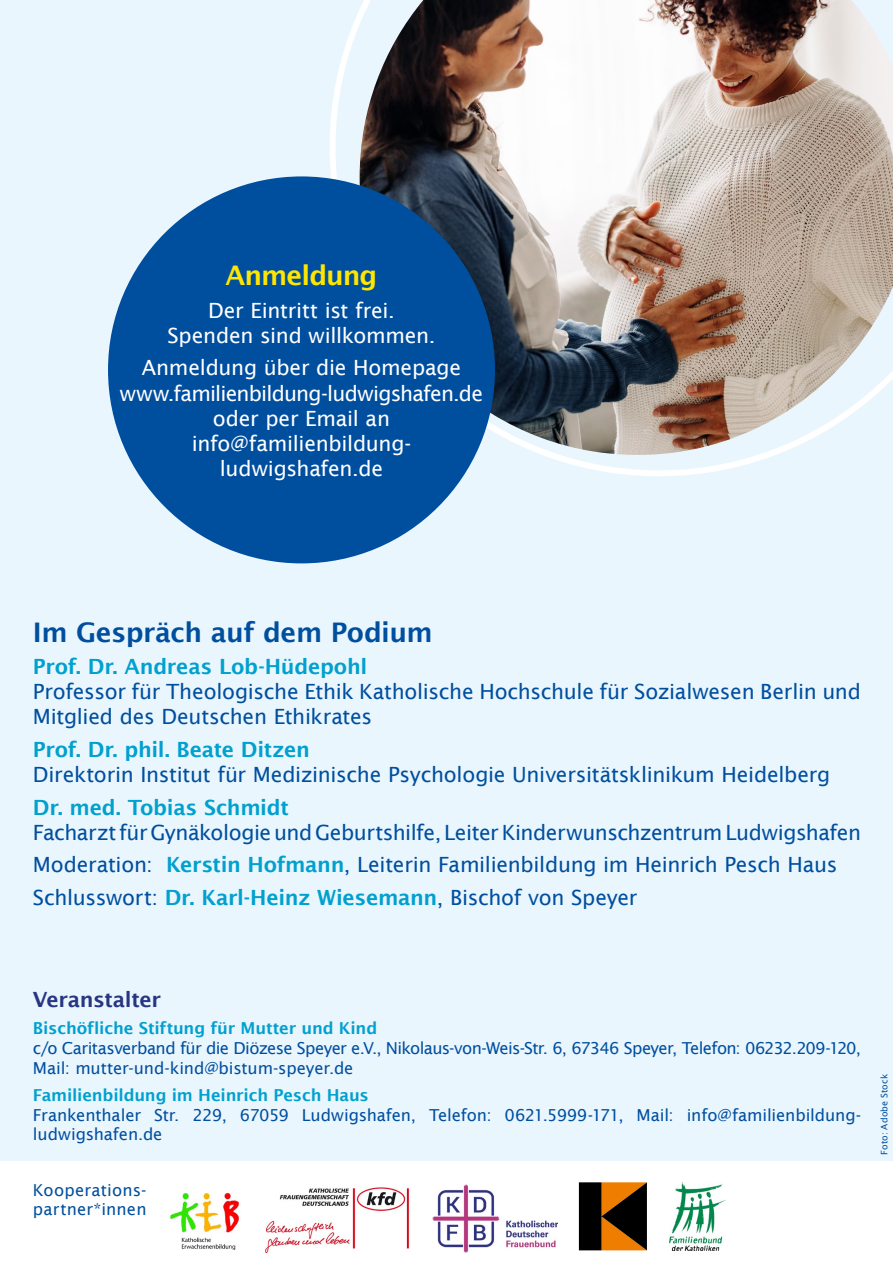
<style>
.page{position:relative;width:893px;height:1263px;background:#fff}
.page>*{position:absolute;margin:0;border:0;box-sizing:border-box;transform-origin:0 0}
.t1{font:600 27px "Lucida Sans";letter-spacing:-.02em;color:#004f9f}
.t2{font:600 27px "Lucida Sans";letter-spacing:-.03em;color:#ffe600}
.t3{font:21px/32.4px "Lucida Sans";letter-spacing:-.015em;color:#004f9f}
.t4{font:21px/25.2px "Lucida Sans";letter-spacing:-.015em;color:#fff;text-align:center}
.t5{font:600 21px "Lucida Sans";letter-spacing:-.015em;color:#00a0cf}
.t6{font:600 21px "Lucida Sans";letter-spacing:-.015em;color:#283583}
.t7{font:16.5px/19.8px "Lucida Sans";letter-spacing:-.035em;color:#004f9f}
.t8{font:16.5px/19.8px "Lucida Sans";letter-spacing:-.015em;color:#004f9f}
.t9{font:600 16.5px "Lucida Sans";letter-spacing:-.01em;color:#00a0cf}
.t10{font:16.5px/19.8px "Lucida Sans";letter-spacing:.01em;color:#004f9f}
.t11{font:9px "Lucida Sans";letter-spacing:.02em;color:#004f9f}
.s1{font-weight:600;color:#00a0cf}
</style>
<div class="page">
<img style="left:265px;top:1187px;width:145px;height:65px">
<div style="left:0;top:0;width:893px;height:1161px;background:#eaf6fe"></div>
<svg style="left:330px;top:10px;width:444px;height:466px"></svg>
<img style="left:170px;top:1192px;width:69px;height:57px">
<img style="left:432px;top:1185px;width:125px;height:67px">
<svg style="left:579px;top:1182px;width:68px;height:68px;background:#502b03"></svg>
<img style="left:360px;top:0;width:533px;height:455px">
<div style="left:108px;top:176px;width:387px;height:387px;background:#004f9f;border-radius:50%"></div>
<img style="left:670px;top:1182px;width:56px;height:68px">
<p class="t2" style="left:226px;top:260px;width:153px">Anmeldung</p>
<p class="t4" style="left:168px;top:298px;width:269px">Der Eintritt ist frei.<br>Spenden sind willkommen.</p>
<p class="t4" style="left:120px;top:355px;width:365px">Anmeldung über die Homepage www.familienbildung-ludwigshafen.de oder per Email an info@familienbildung&shy;ludwigshafen.de</p>
<p class="t1" style="left:33px;top:617px;width:401px">Im Gespräch auf dem Podium</p>
<p class="t5" style="left:33px;top:655px;width:336px">Prof. Dr. Andreas Lob-Hüdepohl</p>
<p class="t3" style="left:33px;top:679px;width:830px;line-height:25.2px">Professor für Theologische Ethik Katholische Hochschule für Sozialwesen Berlin und<br>Mitglied des Deutschen Ethikrates</p>
<p class="t5" style="left:33px;top:737px;width:278px">Prof. Dr. phil. Beate Ditzen</p>
<p class="t3" style="left:33px;top:758px;width:799px">Direktorin Institut für Medizinische Psychologie Universitätsklinikum Heidelberg</p>
<p class="t5" style="left:33px;top:795px;width:257px">Dr. med. Tobias Schmidt</p>
<p class="t3" style="left:33px;top:816px;width:830px">Facharzt für Gynäkologie und Geburtshilfe, Leiter Kinderwunschzentrum Ludwigshafen<br>Moderation: <span class="s1">Kerstin Hofmann</span>, Leiterin Familienbildung im Heinrich Pesch Haus<br>Schlusswort: <span class="s1">Dr. Karl-Heinz Wiesemann</span>, Bischof von Speyer</p>
<p class="t6" style="left:33px;top:988px;width:130px">Veranstalter</p>
<p class="t9" style="left:33px;top:1019px;width:346px">Bischöfliche Stiftung für Mutter und Kind</p>
<p class="t7" style="left:33px;top:1038px;width:829px">c/o Caritasverband für die Diözese Speyer e.V., Nikolaus-von-Weis-Str. 6, 67346 Speyer, Telefon: 06232.209-120,<br>Mail: mutter-und-kind@bistum-speyer.de</p>
<p class="t9" style="left:33px;top:1085px;width:337px">Familienbildung im Heinrich Pesch Haus</p>
<p class="t8" style="left:33px;top:1105px;width:830px">Frankenthaler Str. 229, 67059 Ludwigshafen, Telefon: 0621.5999-171, Mail: info@familienbildung&shy;ludwigshafen.de</p>
<p class="t10" style="left:33px;top:1180px;width:115px">Kooperations&shy;partner*innen</p>
<p class="t11" style="left:879px;top:1155px;width:83px;rotate:-90deg">Foto: Adobe Stock</p>
</div>
